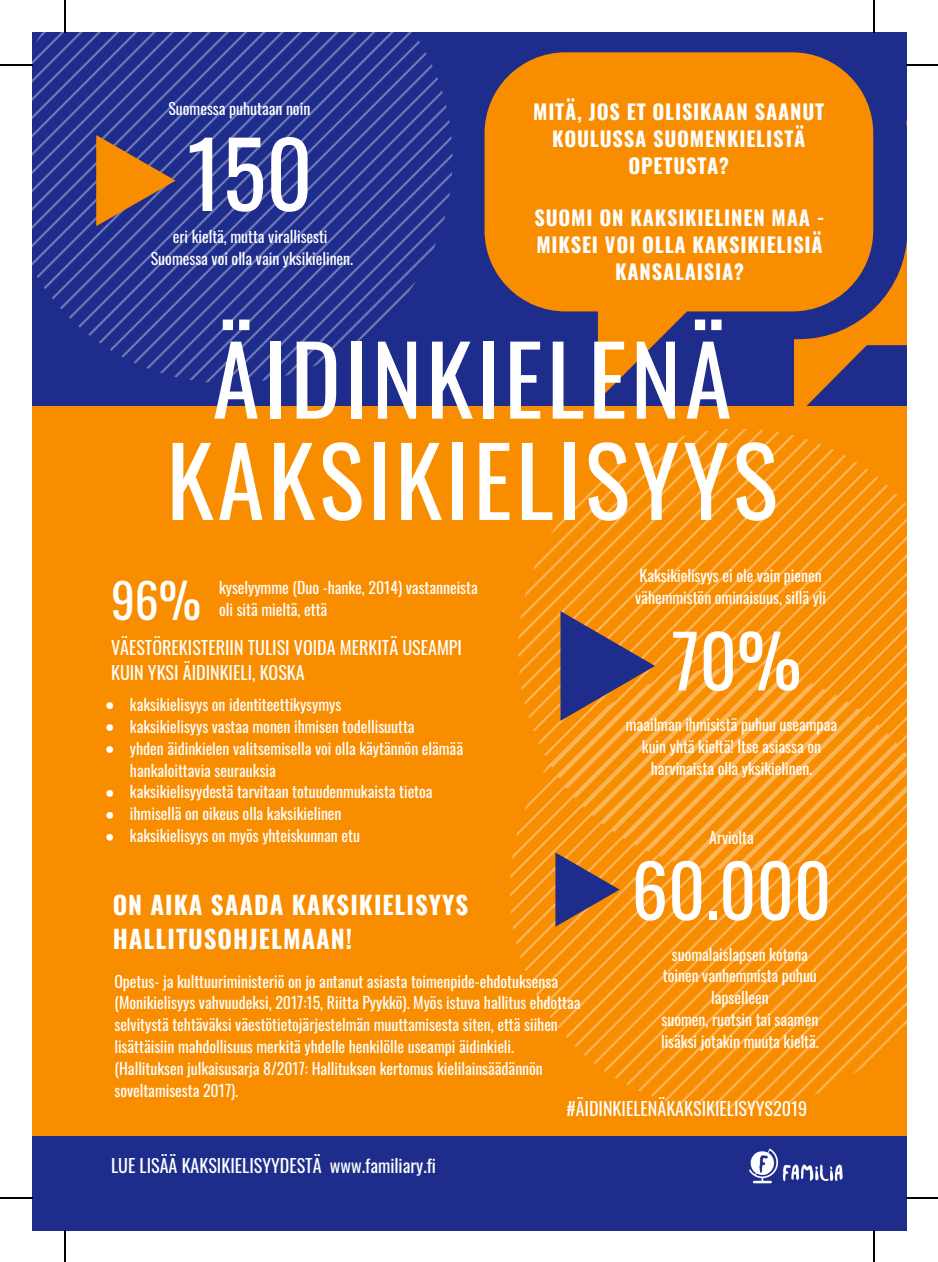
<style>
.page{position:relative;width:938px;height:1262px;background:#fff}
.page>*{position:absolute;margin:0;border:0;box-sizing:border-box;transform-origin:0 0}
.t1{font:95.17px/101.2px "Oswald";letter-spacing:.04em;color:#fff;text-align:center}
.t2{font:90.45px "Oswald";color:#fff}
.t3{font:72.45px "Oswald";color:#fff}
.t4{font:47.48px "Oswald";color:#fff}
.t5{font:700 24.97px/33.8px "Oswald";letter-spacing:.04em;color:#fff}
.t6{font:700 20.47px/27px "Oswald";letter-spacing:.04em;color:#fff;text-align:center}
.t7{font:18px/25.2px "Oswald";color:#fff}
.t8{font:15.75px/22.1px "Oswald";color:#fff}
</style>
<div class="page">
<div style="left:32px;top:32px;width:874px;height:1198px;background:#1e2c8b"></div>
<div style="left:32px;top:407px;width:874px;height:729px;background:#f98d00"></div>
<svg style="left:32px;top:32px;width:420px;height:351px"></svg>
<svg style="left:484px;top:52px;width:389px;height:348px;fill:#f98d00"></svg>
<svg style="left:794px;top:121px;width:112px;height:286px"></svg>
<svg style="left:510px;top:429px;width:396px;height:681px"></svg>
<img style="left:749px;top:1148px;width:94px;height:36px">
<svg style="left:106px;top:702px;width:7px;height:7px"></svg>
<svg style="left:106px;top:724px;width:7px;height:7px"></svg>
<svg style="left:106px;top:746px;width:7px;height:7px"></svg>
<svg style="left:106px;top:790px;width:7px;height:6px"></svg>
<svg style="left:106px;top:812px;width:7px;height:6px"></svg>
<svg style="left:106px;top:834px;width:7px;height:6px"></svg>
<hr style="left:64px;top:0;width:2px;height:32px;background:#000">
<hr style="left:0;top:64px;width:32px;height:2px;background:#000">
<hr style="left:872px;top:0;width:2px;height:32px;background:#000">
<hr style="left:906px;top:64px;width:32px;height:2px;background:#000">
<hr style="left:872px;top:1230px;width:2px;height:32px;background:#000">
<hr style="left:906px;top:1196px;width:32px;height:2px;background:#000">
<hr style="left:64px;top:1230px;width:2px;height:32px;background:#000">
<hr style="left:0;top:1196px;width:32px;height:2px;background:#000">
<p class="t8" style="left:168px;top:97px;width:143px">Suomessa puhutaan noin</p>
<h2 class="t2" style="left:187px;top:103px;width:127px">150</h2>
<p class="t8" style="left:151px;top:225px;width:204px;text-align:center">eri kieltä, mutta virallisesti<br>Suomessa voi olla vain yksikielinen.</p>
<h3 class="t6" style="left:533px;top:97px;width:292px">MITÄ, JOS ET OLISIKAAN SAANUT<br>KOULUSSA SUOMENKIELISTÄ<br>OPETUSTA?</h3>
<h3 class="t6" style="left:534px;top:203px;width:292px">SUOMI ON KAKSIKIELINEN MAA -<br>MIKSEI VOI OLLA KAKSIKIELISIÄ<br>KANSALAISIA?</h3>
<h1 class="t1" style="left:167px;top:325px;width:612px">ÄIDINKIELENÄ<br>KAKSIKIELISYYS</h1>
<h3 class="t4" style="left:111px;top:563px;width:92px">96%</h3>
<p class="t8" style="left:219px;top:576px;width:260px">kyselyymme (Duo -hanke, 2014) vastanneista oli sitä mieltä, että</p>
<p class="t7" style="left:111px;top:634px;width:352px">VÄESTÖREKISTERIIN TULISI VOIDA MERKITÄ USEAMPI<br>KUIN YKSI ÄIDINKIELI, KOSKA</p>
<p class="t8" style="left:130px;top:692px;width:334px">kaksikielisyys on identiteettikysymys<br>kaksikielisyys vastaa monen ihmisen todellisuutta<br>yhden äidinkielen valitsemisella voi olla käytännön elämää hankaloittavia seurauksia<br>kaksikielisyydestä tarvitaan totuudenmukaista tietoa ihmisellä on oikeus olla kaksikielinen<br>kaksikielisyys on myös yhteiskunnan etu</p>
<p class="t8" style="left:635px;top:564px;width:192px">Kaksikielisyys ei ole vain pienen vähemmistön ominaisuus, sillä yli</p>
<h3 class="t3" style="left:671px;top:604px;width:131px">70%</h3>
<p class="t8" style="left:626px;top:713px;width:213px;text-align:center">maailman ihmisistä puhuu useampaa kuin yhtä kieltä! Itse asiassa on harvinaista olla yksikielinen.</p>
<p class="t8" style="left:709px;top:826px;width:46px">Arviolta</p>
<h3 class="t3" style="left:631px;top:833px;width:201px">60.000</h3>
<p class="t8" style="left:661px;top:942px;width:159px;text-align:center">suomalaislapsen kotona toinen vanhemmista puhuu lapselleen<br>suomen, ruotsin tai saamen lisäksi jotakin muuta kieltä.</p>
<h3 class="t5" style="left:113px;top:886px;width:357px">ON AIKA SAADA KAKSIKIELISYYS<br>HALLITUSOHJELMAAN!</h3>
<p class="t8" style="left:114px;top:969px;width:467px">Opetus- ja kulttuuriministeriö on jo antanut asiasta toimenpide-ehdotuksensa (Monikielisyys vahvuudeksi, 2017:15, Riitta Pyykkö). Myös istuva hallitus ehdottaa selvitystä tehtäväksi väestötietojärjestelmän muuttamisesta siten, että siihen lisättäisiin mahdollisuus merkitä yhdelle henkilölle useampi äidinkieli. (Hallituksen julkaisusarja 8/2017: Hallituksen kertomus kielilainsäädännön soveltamisesta 2017).</p>
<p class="t7" style="left:567px;top:1095px;width:242px">#ÄIDINKIELENÄKAKSIKIELISYYS2019</p>
<p class="t7" style="left:111px;top:1152px;width:326px">LUE LISÄÄ KAKSIKIELISYYDESTÄ www.familiary.fi</p>
</div>
